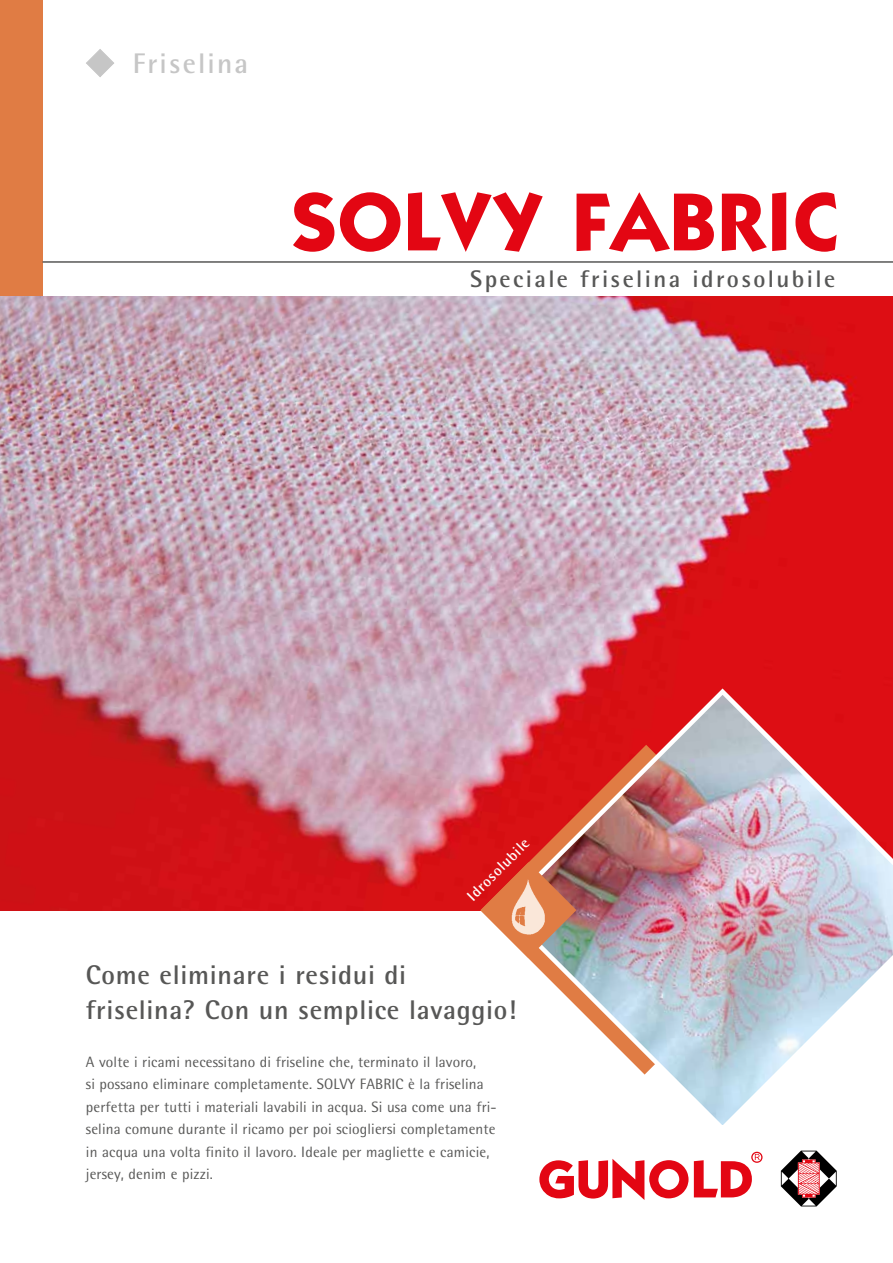
<style>
.page{position:relative;width:893px;height:1263px;background:#fff}
.page>*{position:absolute;margin:0;border:0;box-sizing:border-box;transform-origin:0 0}
.t1{font:700 82.8px "Itc Kabel";letter-spacing:.035em;color:#e30613}
.t2{font:700 28.35px "Rotis Semi Sans";letter-spacing:.075em;color:#c6c6c6}
.t3{font:700 27px/34.5px "Rotis Semi Sans";letter-spacing:.025em;color:#575756}
.t4{font:700 24px "Rotis Semi Sans";letter-spacing:.1em;color:#575756}
.t5{font:15px/22.5px "Rotis Semi Sans";letter-spacing:.01em;color:#575756}
.t6{font:700 15px "Rotis Semi Sans";color:#fff}
</style>
<div class="page">
<div style="left:0;top:0;width:43px;height:346px;background:#e07c44"></div>
<hr style="left:43px;top:261px;width:850px;height:2px;background:#575756">
<svg style="left:86px;top:49px;width:28px;height:28px"></svg>
<svg style="left:539px;top:1152px;width:223px;height:48px"></svg>
<svg style="left:781px;top:1150px;width:56px;height:56px"></svg>
<img style="left:0;top:296px;width:893px;height:614px">
<svg style="left:480px;top:745px;width:18px;height:117px;background:#d84750"></svg>
<img style="left:498px;top:685px;width:395px;height:440px">
<svg style="left:480px;top:862px;width:96px;height:96px"></svg>
<img style="left:508px;top:878px;width:41px;height:57px">
<h2 class="t2" style="left:133px;top:46px;width:117px">Friselina</h2>
<h1 class="t1" style="left:291px;top:172px;width:550px">SOLVY FABRIC</h1>
<h3 class="t4" style="left:470px;top:265px;width:366px">Speciale friselina idrosolubile</h3>
<p class="t6" style="left:463px;top:891px;width:83px;rotate:-45deg">Idrosolubile</p>
<h3 class="t3" style="left:86px;top:957px;width:432px">Come eliminare i residui di friselina? Con un semplice lavaggio!</h3>
<p class="t5" style="left:86px;top:1050px;width:412px">A volte i ricami necessitano di friseline che, terminato il lavoro,<br>si possano eliminare completamente. SOLVY FABRIC è la friselina perfetta per tutti i materiali lavabili in acqua. Si usa come una fri&shy;selina comune durante il ricamo per poi sciogliersi completamente in acqua una volta finito il lavoro. Ideale per magliette e camicie, jersey, denim e pizzi.</p>
</div>
